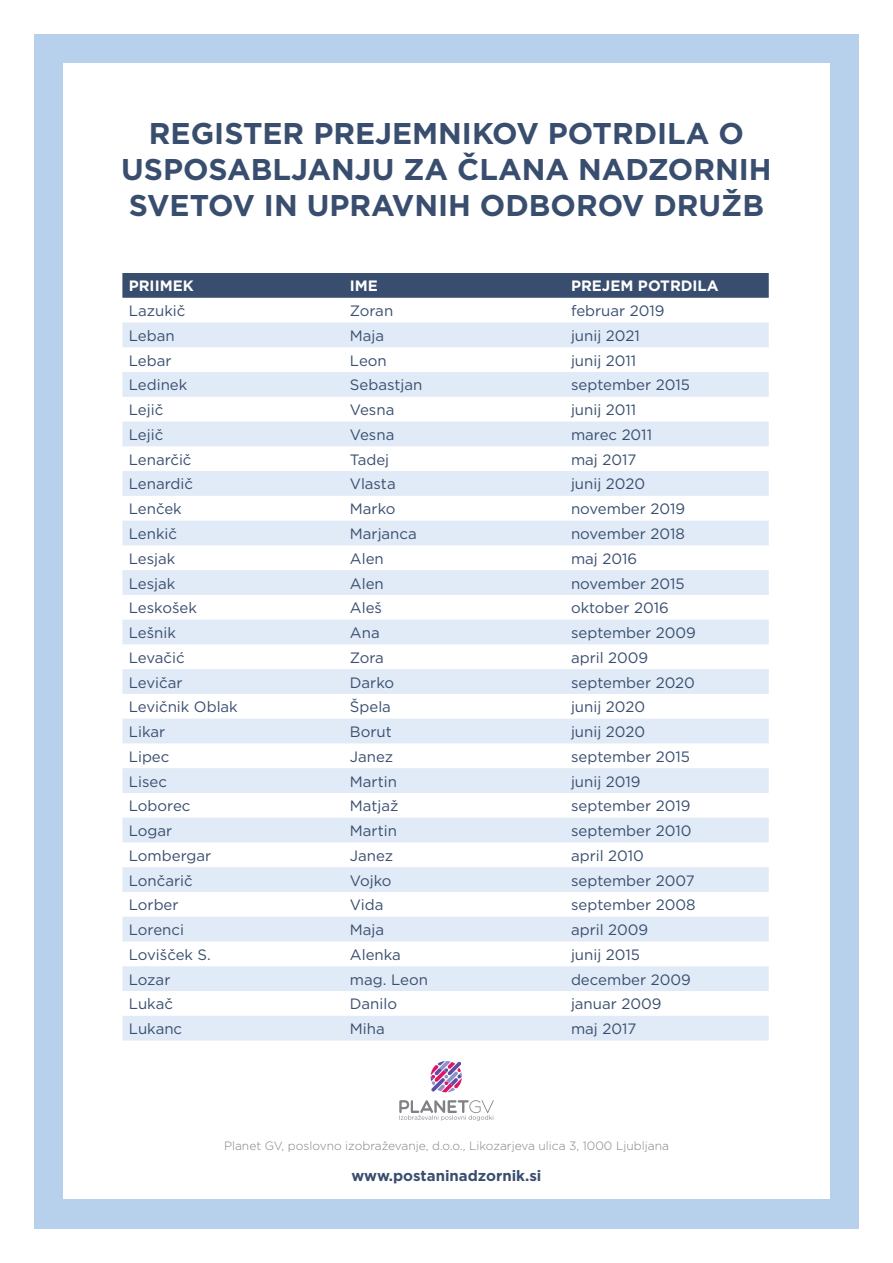
<style>
.page{position:relative;width:893px;height:1263px;background:#fff}
.page>*{position:absolute;margin:0;border:0;box-sizing:border-box;transform-origin:0 0}
.t1{font:700 30px/36px "Gotham";color:#394e6f;text-align:center}
.t2{font:15px "Gotham";color:#394e6f}
.t3{font:700 15px "Gotham";color:#fff}
.t4{font:700 15px "Gotham";color:#394e6f}
.t5{font:300 12px "Gotham";color:#808285}
</style>
<div class="page">
<div style="left:34px;top:34px;width:825px;height:1195px;background:#b7d0ec"></div>
<div style="left:63px;top:64px;width:766px;height:1135px;background:#fff"></div>
<svg style="left:431px;top:1061px;width:31px;height:31px"></svg>
<svg style="left:399px;top:1100px;width:95px;height:21px"></svg>
<div style="left:122px;top:273px;width:647px;height:25px;background:#394e6f"></div>
<svg style="left:122px;top:322px;width:647px;height:718px;fill:#e3edf7"></svg>
<h1 class="t1" style="left:121px;top:116px;width:652px">REGISTER PREJEMNIKOV POTRDILA O<br>USPOSABLJANJU ZA ČLANA NADZORNIH<br>SVETOV IN UPRAVNIH ODBOROV DRUŽB</h1>
<p class="t3" style="left:129px;top:276px;width:66px">PRIIMEK</p>
<p class="t3" style="left:350px;top:276px;width:30px">IME</p>
<p class="t3" style="left:571px;top:276px;width:149px">PREJEM POTRDILA</p>
<p class="t2" style="left:129px;top:301px;width:58px">Lazukič</p>
<p class="t2" style="left:350px;top:301px;width:45px">Zoran</p>
<p class="t2" style="left:571px;top:301px;width:95px">februar 2019</p>
<p class="t2" style="left:129px;top:326px;width:47px">Leban</p>
<p class="t2" style="left:350px;top:326px;width:36px">Maja</p>
<p class="t2" style="left:571px;top:326px;width:70px">junij 2021</p>
<p class="t2" style="left:129px;top:351px;width:44px">Lebar</p>
<p class="t2" style="left:350px;top:351px;width:38px">Leon</p>
<p class="t2" style="left:571px;top:351px;width:67px">junij 2011</p>
<p class="t2" style="left:129px;top:375px;width:60px">Ledinek</p>
<p class="t2" style="left:350px;top:375px;width:74px">Sebastjan</p>
<p class="t2" style="left:571px;top:375px;width:120px">september 2015</p>
<p class="t2" style="left:129px;top:400px;width:36px">Lejič</p>
<p class="t2" style="left:350px;top:400px;width:46px">Vesna</p>
<p class="t2" style="left:571px;top:400px;width:67px">junij 2011</p>
<p class="t2" style="left:129px;top:425px;width:36px">Lejič</p>
<p class="t2" style="left:350px;top:425px;width:46px">Vesna</p>
<p class="t2" style="left:571px;top:425px;width:83px">marec 2011</p>
<p class="t2" style="left:129px;top:450px;width:64px">Lenarčič</p>
<p class="t2" style="left:350px;top:450px;width:41px">Tadej</p>
<p class="t2" style="left:571px;top:450px;width:67px">maj 2017</p>
<p class="t2" style="left:129px;top:474px;width:66px">Lenardič</p>
<p class="t2" style="left:350px;top:474px;width:47px">Vlasta</p>
<p class="t2" style="left:571px;top:474px;width:76px">junij 2020</p>
<p class="t2" style="left:129px;top:499px;width:55px">Lenček</p>
<p class="t2" style="left:350px;top:499px;width:47px">Marko</p>
<p class="t2" style="left:571px;top:499px;width:116px">november 2019</p>
<p class="t2" style="left:129px;top:524px;width:50px">Lenkič</p>
<p class="t2" style="left:350px;top:524px;width:68px">Marjanca</p>
<p class="t2" style="left:571px;top:524px;width:115px">november 2018</p>
<p class="t2" style="left:129px;top:549px;width:48px">Lesjak</p>
<p class="t2" style="left:350px;top:549px;width:35px">Alen</p>
<p class="t2" style="left:571px;top:549px;width:68px">maj 2016</p>
<p class="t2" style="left:129px;top:574px;width:48px">Lesjak</p>
<p class="t2" style="left:350px;top:574px;width:35px">Alen</p>
<p class="t2" style="left:571px;top:574px;width:115px">november 2015</p>
<p class="t2" style="left:129px;top:598px;width:70px">Leskošek</p>
<p class="t2" style="left:350px;top:598px;width:34px">Aleš</p>
<p class="t2" style="left:571px;top:598px;width:99px">oktober 2016</p>
<p class="t2" style="left:129px;top:623px;width:49px">Lešnik</p>
<p class="t2" style="left:350px;top:623px;width:31px">Ana</p>
<p class="t2" style="left:571px;top:623px;width:126px">september 2009</p>
<p class="t2" style="left:129px;top:648px;width:57px">Levačić</p>
<p class="t2" style="left:350px;top:648px;width:36px">Zora</p>
<p class="t2" style="left:571px;top:648px;width:79px">april 2009</p>
<p class="t2" style="left:129px;top:673px;width:55px">Levičar</p>
<p class="t2" style="left:350px;top:673px;width:46px">Darko</p>
<p class="t2" style="left:571px;top:673px;width:125px">september 2020</p>
<p class="t2" style="left:129px;top:697px;width:111px">Levičnik Oblak</p>
<p class="t2" style="left:350px;top:697px;width:43px">Špela</p>
<p class="t2" style="left:571px;top:697px;width:76px">junij 2020</p>
<p class="t2" style="left:129px;top:722px;width:38px">Likar</p>
<p class="t2" style="left:350px;top:722px;width:43px">Borut</p>
<p class="t2" style="left:571px;top:722px;width:76px">junij 2020</p>
<p class="t2" style="left:129px;top:747px;width:42px">Lipec</p>
<p class="t2" style="left:350px;top:747px;width:45px">Janez</p>
<p class="t2" style="left:571px;top:747px;width:120px">september 2015</p>
<p class="t2" style="left:129px;top:772px;width:40px">Lisec</p>
<p class="t2" style="left:350px;top:772px;width:49px">Martin</p>
<p class="t2" style="left:571px;top:772px;width:71px">junij 2019</p>
<p class="t2" style="left:129px;top:796px;width:63px">Loborec</p>
<p class="t2" style="left:350px;top:796px;width:50px">Matjaž</p>
<p class="t2" style="left:571px;top:796px;width:121px">september 2019</p>
<p class="t2" style="left:129px;top:821px;width:45px">Logar</p>
<p class="t2" style="left:350px;top:821px;width:49px">Martin</p>
<p class="t2" style="left:571px;top:821px;width:122px">september 2010</p>
<p class="t2" style="left:129px;top:846px;width:84px">Lombergar</p>
<p class="t2" style="left:350px;top:846px;width:45px">Janez</p>
<p class="t2" style="left:571px;top:846px;width:74px">april 2010</p>
<p class="t2" style="left:129px;top:871px;width:65px">Lončarič</p>
<p class="t2" style="left:350px;top:871px;width:43px">Vojko</p>
<p class="t2" style="left:571px;top:871px;width:125px">september 2007</p>
<p class="t2" style="left:129px;top:895px;width:51px">Lorber</p>
<p class="t2" style="left:350px;top:895px;width:35px">Vida</p>
<p class="t2" style="left:571px;top:895px;width:126px">september 2008</p>
<p class="t2" style="left:129px;top:920px;width:57px">Lorenci</p>
<p class="t2" style="left:350px;top:920px;width:36px">Maja</p>
<p class="t2" style="left:571px;top:920px;width:79px">april 2009</p>
<p class="t2" style="left:129px;top:945px;width:84px">Lovišček S.</p>
<p class="t2" style="left:350px;top:945px;width:52px">Alenka</p>
<p class="t2" style="left:571px;top:945px;width:70px">junij 2015</p>
<p class="t2" style="left:129px;top:970px;width:43px">Lozar</p>
<p class="t2" style="left:350px;top:970px;width:80px">mag. Leon</p>
<p class="t2" style="left:571px;top:970px;width:121px">december 2009</p>
<p class="t2" style="left:129px;top:994px;width:46px">Lukač</p>
<p class="t2" style="left:350px;top:994px;width:49px">Danilo</p>
<p class="t2" style="left:571px;top:994px;width:92px">januar 2009</p>
<p class="t2" style="left:129px;top:1019px;width:55px">Lukanc</p>
<p class="t2" style="left:350px;top:1019px;width:36px">Miha</p>
<p class="t2" style="left:571px;top:1019px;width:67px">maj 2017</p>
<p class="t5" style="left:224px;top:1138px;width:446px">Planet GV, poslovno izobraževanje, d.o.o., Likozarjeva ulica 3, 1000 Ljubljana</p>
<p class="t4" style="left:351px;top:1166px;width:192px">www.postaninadzornik.si</p>
</div>
